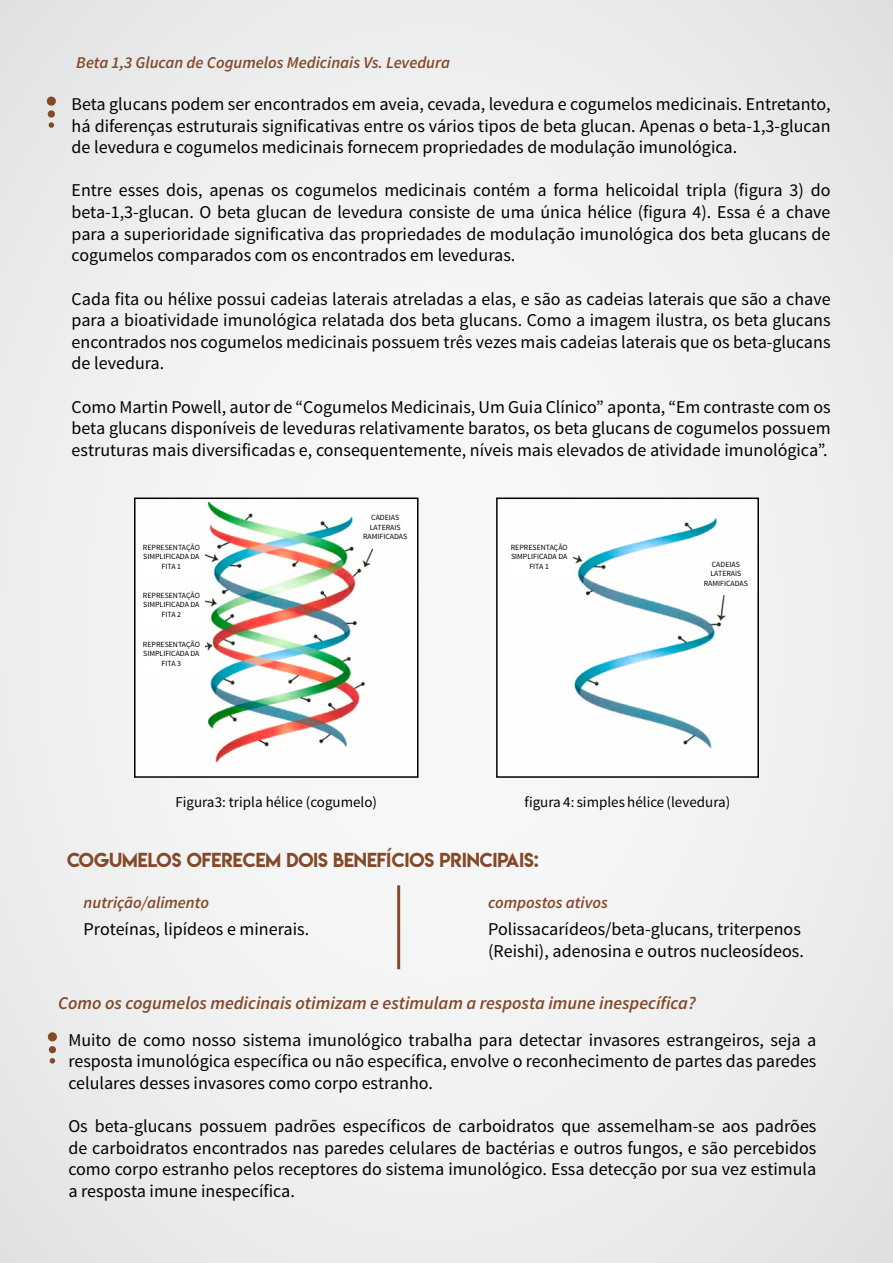
<style>
.page{position:relative;width:893px;height:1263px;background:#efefef}
.page>*{position:absolute;margin:0;border:0;box-sizing:border-box;transform-origin:0 0}
.t1{font:18px/21.6px "Source Sans Pro";color:#000;text-align:justify}
.t2{font:italic 600 18px "Source Sans Pro";color:#834929}
.t3{font:18px "Lemon Milk";color:#834929}
.t4{font:italic 600 16.5px "Source Sans Pro";color:#834929}
.t5{font:15px "Source Sans Pro";color:#000}
.t6{font:7.95px/9.4px "Source Sans Pro";color:#000;text-align:center}
</style>
<div class="page">
<img style="left:137px;top:500px;width:278px;height:275px">
<div style="left:134px;top:497px;width:284px;height:281px;border:2px solid #000"></div>
<img style="left:499px;top:500px;width:257px;height:275px">
<div style="left:496px;top:497px;width:263px;height:281px;border:2px solid #000"></div>
<div style="left:47px;top:97px;width:9px;height:9px;background:#834929;border-radius:50%"></div>
<div style="left:48px;top:110px;width:7px;height:8px;background:#834929;border-radius:50%"></div>
<svg style="left:49px;top:122px;width:5px;height:6px"></svg>
<hr style="left:397px;top:885px;width:3px;height:84px;background:#834929">
<div style="left:138px;top:544px;width:67px;height:34px;background:#fff"></div>
<div style="left:506px;top:544px;width:66px;height:34px;background:#fff"></div>
<div style="left:138px;top:592px;width:67px;height:34px;background:#fff"></div>
<div style="left:138px;top:641px;width:67px;height:34px;background:#fff"></div>
<div style="left:357px;top:514px;width:57px;height:34px;background:#fff"></div>
<div style="left:697px;top:561px;width:57px;height:34px;background:#fff"></div>
<div style="left:48px;top:1032px;width:9px;height:9px;background:#834929;border-radius:50%"></div>
<div style="left:49px;top:1046px;width:7px;height:7px;background:#834929;border-radius:50%"></div>
<svg style="left:50px;top:1058px;width:5px;height:5px"></svg>
<p class="t4" style="left:76px;top:52px;width:375px">Beta 1,3 Glucan de Cogumelos Medicinais Vs. Levedura</p>
<p class="t1" style="left:72px;top:94px;width:760px">Beta glucans podem ser encontrados em aveia, cevada, levedura e cogumelos medicinais. Entretanto, há diferenças estruturais significativas entre os vários tipos de beta glucan. Apenas o beta-1,3-glucan de levedura e cogumelos medicinais fornecem propriedades de modulação imunológica.</p>
<p class="t1" style="left:72px;top:180px;width:760px">Entre esses dois, apenas os cogumelos medicinais contém a forma helicoidal tripla (figura 3) do beta-1,3-glucan. O beta glucan de levedura consiste de uma única hélice (figura 4). Essa é a chave para a superioridade significativa das propriedades de modulação imunológica dos beta glucans de cogumelos comparados com os encontrados em leveduras.</p>
<p class="t1" style="left:72px;top:288px;width:761px">Cada fita ou hélixe possui cadeias laterais atreladas a elas, e são as cadeias laterais que são a chave para a bioatividade imunológica relatada dos beta glucans. Como a imagem ilustra, os beta glucans encontrados nos cogumelos medicinais possuem três vezes mais cadeias laterais que os beta-glucans de levedura.</p>
<p class="t1" style="left:72px;top:396px;width:760px">Como Martin Powell, autor de “Cogumelos Medicinais, Um Guia Clínico” aponta, “Em contraste com os beta glucans disponíveis de leveduras relativamente baratos, os beta glucans de cogumelos possuem estruturas mais diversificadas e, consequentemente, níveis mais elevados de atividade imunológica”.</p>
<p class="t6" style="left:363px;top:513px;width:46px">CADEIAS<br>LATERAIS<br>RAMIFICADAS</p>
<p class="t6" style="left:143px;top:543px;width:58px">REPRESENTAÇÃO<br>SIMPLIFICADA DA<br>FITA 1</p>
<p class="t6" style="left:511px;top:543px;width:58px">REPRESENTAÇÃO<br>SIMPLIFICADA DA<br>FITA 1</p>
<p class="t6" style="left:143px;top:591px;width:58px">REPRESENTAÇÃO<br>SIMPLIFICADA DA<br>FITA 2</p>
<p class="t6" style="left:143px;top:640px;width:58px">REPRESENTAÇÃO<br>SIMPLIFICADA DA<br>FITA 3</p>
<p class="t6" style="left:704px;top:560px;width:46px">CADEIAS<br>LATERAIS<br>RAMIFICADAS</p>
<p class="t5" style="left:175px;top:793px;width:203px">Figura3: tripla hélice (cogumelo)</p>
<p class="t5" style="left:525px;top:793px;width:207px">figura 4: simples hélice (levedura)</p>
<p class="t3" style="left:67px;top:847px;width:473px">COGUMELOS OFERECEM DOIS BENEFÍCIOS PRINCIPAIS:</p>
<p class="t4" style="left:84px;top:892px;width:127px">nutrição/alimento</p>
<p class="t4" style="left:488px;top:892px;width:121px">compostos ativos</p>
<p class="t1" style="left:488px;top:918px;width:317px">Polissacarídeos/beta-glucans, triterpenos (Reishi), adenosina e outros nucleosídeos.</p>
<p class="t1" style="left:84px;top:918px;width:227px">Proteínas, lipídeos e minerais.</p>
<p class="t2" style="left:58px;top:992px;width:639px">Como os cogumelos medicinais otimizam e estimulam a resposta imune inespecífica?</p>
<p class="t1" style="left:68px;top:1029px;width:750px">Muito de como nosso sistema imunológico trabalha para detectar invasores estrangeiros, seja a resposta imunológica específica ou não específica, envolve o reconhecimento de partes das paredes celulares desses invasores como corpo estranho.</p>
<p class="t1" style="left:68px;top:1116px;width:750px">Os beta-glucans possuem padrões específicos de carboidratos que assemelham-se aos padrões de carboidratos encontrados nas paredes celulares de bactérias e outros fungos, e são percebidos como corpo estranho pelos receptores do sistema imunológico. Essa detecção por sua vez estimula a resposta imune inespecífica.</p>
</div>
